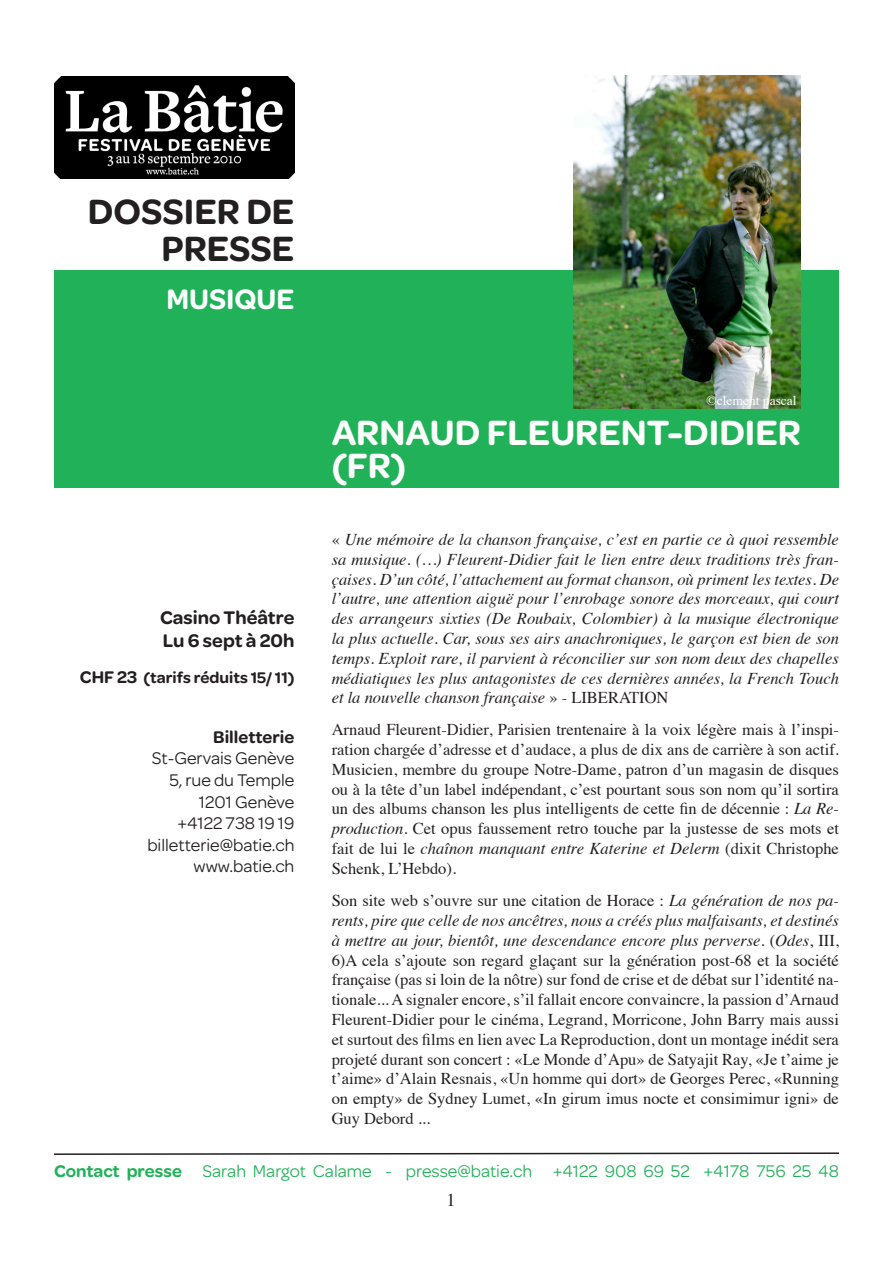
<style>
.page{position:relative;width:893px;height:1263px;background:#fff}
.page>*{position:absolute;margin:0;border:0;box-sizing:border-box;transform-origin:0 0}
.t1{font:600 37.5px/32.4px "Omnes";color:#fcfffc}
.t2{font:600 37.5px/37.5px "Omnes";color:#231f20;text-align:right}
.t3{font:600 30px "Omnes";color:#fbfeff}
.t4{font:600 19.5px "Omnes";color:#231f20}
.t5{font:18px "Omnes";color:#231f20}
.t6{font:18px "Omnes";color:#21b259}
.t7{font:600 18px "Omnes";color:#231f20}
.t8{font:18px "Times";color:#231f20}
.t9{font:16.5px/19.8px "Times";color:#231f20;text-align:justify}
.t10{font:italic 16.5px/19.8px "Times";color:#231f20;text-align:justify}
.t11{font:600 16.5px "Omnes";color:#231f20}
.t12{font:13.5px "Times";color:#fffffb}
.s1{font-size:18px}
.s2{font-style:normal}
.s3{font-style:italic}
.s4{font-weight:600}
</style>
<div class="page">
<div style="left:54px;top:271px;width:785px;height:217px;background:#21b259"></div>
<img style="left:54px;top:76px;width:240px;height:103px">
<svg style="left:54px;top:1152px;width:785px;height:3px"></svg>
<img style="left:574px;top:76px;width:227px;height:333px">
<p class="t2" style="left:88px;top:193px;width:208px">DOSSIER DE<br>PRESSE</p>
<p class="t3" style="left:166px;top:282px;width:130px">MUSIQUE</p>
<p class="t4" style="left:160px;top:606px;width:136px">Casino Théâtre</p>
<p class="t4" style="left:163px;top:630px;width:133px">Lu 6 sept à 20h</p>
<p class="t11" style="left:80px;top:668px;width:216px"><span class="s1">CHF 23</span> (tarifs réduits 15/ 11)</p>
<p class="t7" style="left:213px;top:726px;width:83px">Billetterie</p>
<p class="t5" style="left:152px;top:748px;width:144px">St-Gervais Genève</p>
<p class="t5" style="left:169px;top:770px;width:127px">5, rue du Temple</p>
<p class="t5" style="left:199px;top:791px;width:97px">1201 Genève</p>
<p class="t5" style="left:177px;top:813px;width:118px">+4122 738 19 19</p>
<p class="t5" style="left:147px;top:835px;width:149px">billetterie@batie.ch</p>
<p class="t5" style="left:194px;top:856px;width:102px">www.batie.ch</p>
<p class="t12" style="left:707px;top:388px;width:92px">©clement pascal</p>
<p class="t1" style="left:332px;top:417px;width:471px">ARNAUD FLEURENT-DIDIER (FR)</p>
<p class="t10" style="left:332px;top:529px;width:509px"><span class="s2">«</span> Une mémoire de la chanson française, c’est en partie ce à quoi ressemble sa musique. (…) Fleurent-Didier fait le lien entre deux traditions très fran&shy;çaises. D’un côté, l’attachement au format chanson, où priment les textes. De l’autre, une attention aiguë pour l’enrobage sonore des morceaux, qui court des arrangeurs sixties (De Roubaix, Colombier) à la musique électronique la plus actuelle. Car, sous ses airs anachroniques, le garçon est bien de son temps. Exploit rare, il parvient à réconcilier sur son nom deux des chapelles médiatiques les plus antagonistes de ces dernières années, la French Touch et la nouvelle chanson française <span class="s2">» - LIBERATION</span></p>
<p class="t9" style="left:332px;top:718px;width:509px">Arnaud Fleurent-Didier, Parisien trentenaire à la voix légère mais à l’inspi&shy;ration chargée d’adresse et d’audace, a plus de dix ans de carrière à son actif.<br>Musicien, membre du groupe Notre-Dame, patron d’un magasin de disques ou à la tête d’un label indépendant, c’est pourtant sous son nom qu’il sortira un des albums chanson les plus intelligents de cette fin de décennie : <span class="s3">La Re&shy;production.</span> Cet opus faussement retro touche par la justesse de ses mots et fait de lui le <span class="s3">chaînon manquant entre Katerine et Delerm</span> (dixit Christophe Schenk, L’Hebdo).</p>
<p class="t9" style="left:332px;top:889px;width:509px">Son site web s’ouvre sur une citation de Horace : <span class="s3">La génération de nos pa&shy;rents, pire que celle de nos ancêtres, nous a créés plus malfaisants, et destinés à mettre au jour, bientôt, une descendance encore plus perverse.</span> (<span class="s3">Odes</span>, III, 6)A cela s’ajoute son regard glaçant sur la génération post-68 et la société française (pas si loin de la nôtre) sur fond de crise et de débat sur l’identité na&shy;tionale... A signaler encore, s’il fallait encore convaincre, la passion d’Arnaud Fleurent-Didier pour le cinéma, Legrand, Morricone, John Barry mais aussi et surtout des films en lien avec La Reproduction, dont un montage inédit sera projeté durant son concert : «Le Monde d’Apu» de Satyajit Ray, «Je t’aime je t’aime» d’Alain Resnais, «Un homme qui dort» de Georges Perec, «Running on empty» de Sydney Lumet, «In girum imus nocte et consimimur igni» de Guy Debord ...</p>
<p class="t6" style="left:54px;top:1161px;width:786px"><span class="s4">Contact presse</span> Sarah Margot Calame - presse@batie.ch +4122 908 69 52 +4178 756 25 48</p>
<p class="t8" style="left:446px;top:1183px;width:10px">1</p>
</div>
